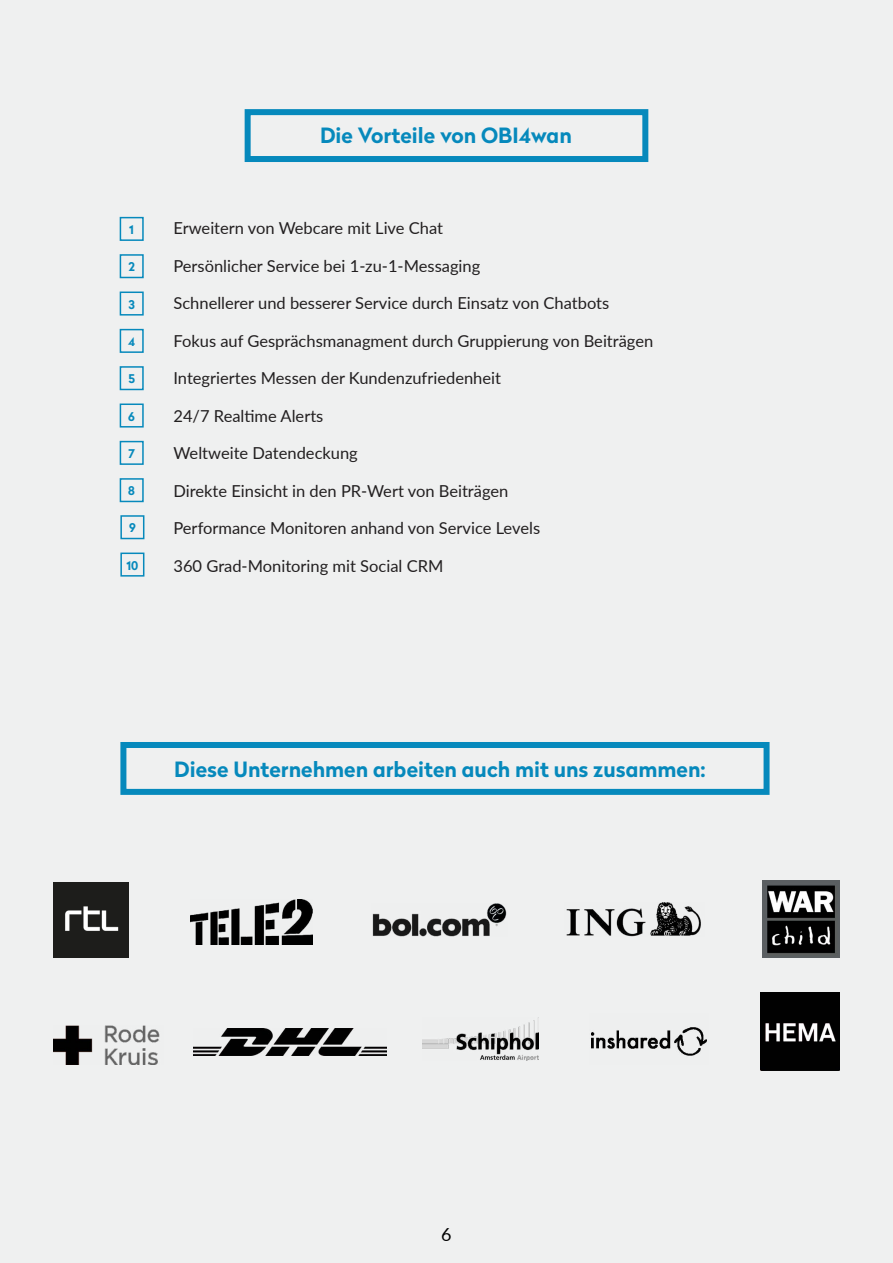
<style>
.page{position:relative;width:893px;height:1263px;background:#eff0f0}
.page>*{position:absolute;margin:0;border:0;box-sizing:border-box;transform-origin:0 0}
.t1{font:700 21px "Radikal W01";color:#0689bc}
.t2{font:18px "Lato";color:#000}
.t3{font:16.5px "Lato";color:#221f20}
.t4{font:700 12px "Radikal W01";color:#0689bc}
</style>
<div class="page">
<div style="left:245px;top:109px;width:403px;height:53px;border:6px solid #0689bc"></div>
<div style="left:120px;top:217px;width:24px;height:24px;border:2px solid #0689bc"></div>
<div style="left:120px;top:742px;width:650px;height:53px;border:6px solid #0689bc"></div>
<div style="left:120px;top:254px;width:24px;height:24px;border:2px solid #0689bc"></div>
<div style="left:120px;top:291px;width:24px;height:25px;border:2px solid #0689bc"></div>
<div style="left:120px;top:329px;width:24px;height:24px;border:2px solid #0689bc"></div>
<div style="left:120px;top:366px;width:24px;height:24px;border:2px solid #0689bc"></div>
<div style="left:120px;top:403px;width:24px;height:25px;border:2px solid #0689bc"></div>
<div style="left:120px;top:441px;width:24px;height:24px;border:2px solid #0689bc"></div>
<div style="left:120px;top:478px;width:24px;height:24px;border:2px solid #0689bc"></div>
<div style="left:120px;top:515px;width:24px;height:24px;border:2px solid #0689bc"></div>
<div style="left:120px;top:552px;width:24px;height:25px;border:2px solid #0689bc"></div>
<img style="left:54px;top:882px;width:75px;height:75px">
<img style="left:54px;top:1025px;width:106px;height:40px">
<img style="left:372px;top:903px;width:135px;height:33px">
<img style="left:566px;top:903px;width:135px;height:34px">
<img style="left:193px;top:1028px;width:193px;height:27px">
<img style="left:762px;top:880px;width:77px;height:77px">
<img style="left:422px;top:1020px;width:116px;height:41px">
<img style="left:591px;top:1027px;width:116px;height:29px">
<img style="left:760px;top:992px;width:79px;height:79px">
<img style="left:191px;top:899px;width:121px;height:46px">
<p class="t1" style="left:320px;top:122px;width:253px">Die Vorteile von OBI4wan</p>
<p class="t4" style="left:129px;top:222px;width:6px">1</p>
<p class="t3" style="left:173px;top:217px;width:271px">Erweitern von Webcare mit Live Chat</p>
<p class="t3" style="left:173px;top:254px;width:308px">Persönlicher Service bei 1-zu-1-Messaging</p>
<p class="t3" style="left:173px;top:292px;width:437px">Schnellerer und besserer Service durch Einsatz von Chatbots</p>
<p class="t3" style="left:173px;top:329px;width:481px">Fokus auf Gesprächsmanagment durch Gruppierung von Beiträgen</p>
<p class="t3" style="left:173px;top:367px;width:329px">Integriertes Messen der Kundenzufriedenheit</p>
<p class="t3" style="left:173px;top:404px;width:151px">24/7 Realtime Alerts</p>
<p class="t3" style="left:173px;top:442px;width:186px">Weltweite Datendeckung</p>
<p class="t3" style="left:173px;top:479px;width:336px">Direkte Einsicht in den PR-Wert von Beiträgen</p>
<p class="t3" style="left:173px;top:517px;width:368px">Performance Monitoren anhand von Service Levels</p>
<p class="t3" style="left:173px;top:554px;width:271px">360 Grad-Monitoring mit Social CRM</p>
<p class="t4" style="left:128px;top:259px;width:8px">2</p>
<p class="t4" style="left:129px;top:296px;width:8px">3</p>
<p class="t4" style="left:128px;top:334px;width:8px">4</p>
<p class="t4" style="left:128px;top:371px;width:8px">5</p>
<p class="t4" style="left:128px;top:408px;width:8px">6</p>
<p class="t4" style="left:128px;top:446px;width:8px">7</p>
<p class="t4" style="left:128px;top:483px;width:8px">8</p>
<p class="t4" style="left:129px;top:520px;width:8px">9</p>
<p class="t4" style="left:126px;top:557px;width:13px">10</p>
<p class="t1" style="left:174px;top:755px;width:533px">Diese Unternehmen arbeiten auch mit uns zusammen:</p>
<p class="t2" style="left:441px;top:1222px;width:12px">6</p>
</div>
